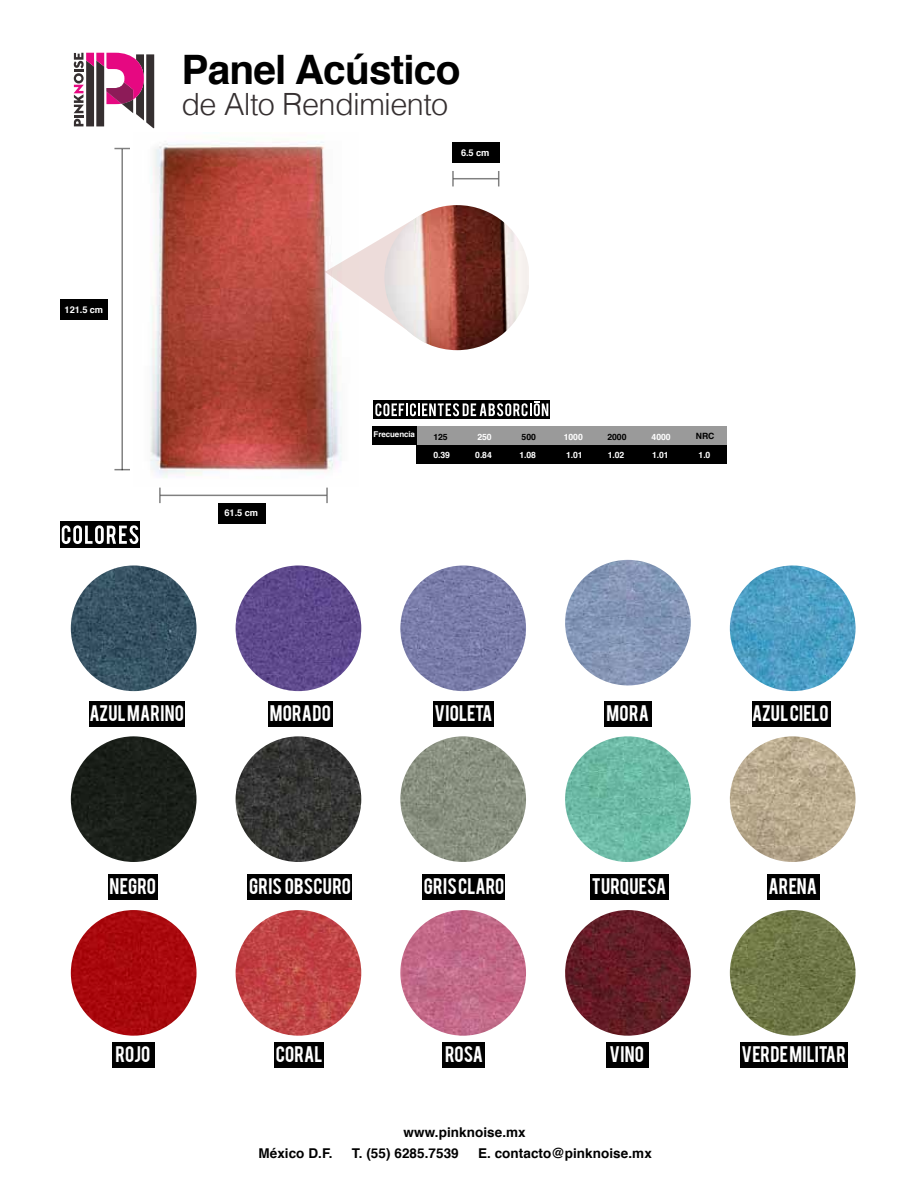
<style>
.page{position:relative;width:920px;height:1188px;background:#fff}
.page>*{position:absolute;margin:0;border:0;box-sizing:border-box;transform-origin:0 0}
.t1{font:700 40.65px "Helvetica";letter-spacing:-.02em;color:#000}
.t2{font:300 30.6px "Helvetica";letter-spacing:-.02em;color:#352f30}
.t3{font:17.7px "Bebas";letter-spacing:.01em;color:#fff}
.t4{font:17.7px "Bebas";letter-spacing:-.01em;color:#fff}
.t5{font:700 13.5px "Helvetica";letter-spacing:.005em;color:#000}
.t6{font:700 9.3px "Helvetica";letter-spacing:-.01em;color:#fff}
.t7{font:700 8.7px "Helvetica";letter-spacing:-.01em;color:#fff}
.t8{font:700 8.7px "Helvetica";letter-spacing:-.01em;color:#000}
.t9{font:700 7.95px "Helvetica";letter-spacing:-.01em;color:#fff}
</style>
<div class="page">
<img style="left:565px;top:736px;width:125px;height:126px;border-radius:63px">
<div style="left:416px;top:426px;width:310px;height:19px;background:#9a9a9a"></div>
<div style="left:416px;top:445px;width:310px;height:19px;background:#000"></div>
<div style="left:452px;top:142px;width:47px;height:21px;background:#000"></div>
<div style="left:61px;top:299px;width:47px;height:20px;background:#000"></div>
<div style="left:218px;top:503px;width:48px;height:20px;background:#000"></div>
<svg style="left:74px;top:53px;width:80px;height:76px"></svg>
<div style="left:60px;top:522px;width:80px;height:26px;background:#000"></div>
<svg style="left:62px;top:525px;width:76px;height:19px"></svg>
<img style="left:150px;top:142px;width:192px;height:336px">
<svg style="left:325px;top:210px;width:59px;height:133px"></svg>
<img style="left:384px;top:205px;width:145px;height:145px">
<hr style="left:121px;top:149px;width:2px;height:321px;background:#000">
<svg style="left:114px;top:469px;width:16px;height:1px"></svg>
<svg style="left:114px;top:148px;width:16px;height:1px"></svg>
<hr style="left:160px;top:495px;width:166px;height:1px;background:#000">
<svg style="left:159px;top:488px;width:2px;height:15px"></svg>
<svg style="left:326px;top:488px;width:2px;height:15px"></svg>
<hr style="left:453px;top:178px;width:45px;height:1px;background:#000">
<svg style="left:452px;top:171px;width:1px;height:15px"></svg>
<svg style="left:498px;top:171px;width:1px;height:15px"></svg>
<div style="left:372px;top:426px;width:44px;height:19px;background:#000"></div>
<svg style="left:373px;top:400px;width:177px;height:18px"></svg>
<img style="left:235px;top:736px;width:126px;height:126px;border-radius:63px">
<img style="left:235px;top:910px;width:126px;height:126px">
<img style="left:235px;top:565px;width:126px;height:126px;border-radius:63px">
<div style="left:268px;top:701px;width:64px;height:26px;background:#000"></div>
<div style="left:248px;top:874px;width:104px;height:26px;background:#000"></div>
<div style="left:274px;top:1042px;width:50px;height:26px;background:#000"></div>
<img style="left:400px;top:736px;width:126px;height:126px;border-radius:63px">
<img style="left:400px;top:910px;width:126px;height:126px;border-radius:63px">
<img style="left:400px;top:565px;width:126px;height:126px;border-radius:63px">
<div style="left:433px;top:701px;width:61px;height:26px;background:#000"></div>
<div style="left:422px;top:874px;width:82px;height:26px;background:#000"></div>
<div style="left:442px;top:1042px;width:42px;height:26px;background:#000"></div>
<img style="left:565px;top:910px;width:125px;height:126px;border-radius:63px">
<img style="left:565px;top:560px;width:125px;height:125px;border-radius:63px">
<div style="left:604px;top:701px;width:47px;height:26px;background:#000"></div>
<div style="left:590px;top:874px;width:78px;height:26px;background:#000"></div>
<div style="left:606px;top:1042px;width:43px;height:26px;background:#000"></div>
<img style="left:729px;top:736px;width:126px;height:126px;border-radius:63px">
<img style="left:729px;top:910px;width:126px;height:126px;border-radius:63px">
<img style="left:729px;top:565px;width:126px;height:126px;border-radius:63px">
<div style="left:752px;top:701px;width:78px;height:26px;background:#000"></div>
<div style="left:767px;top:874px;width:52px;height:26px;background:#000"></div>
<div style="left:740px;top:1042px;width:107px;height:26px;background:#000"></div>
<div style="left:89px;top:701px;width:95px;height:26px;background:#000"></div>
<div style="left:71px;top:736px;width:125px;height:126px;background:#1a1f19;border-radius:63px"></div>
<img style="left:71px;top:910px;width:125px;height:126px;border-radius:63px">
<img style="left:71px;top:565px;width:125px;height:126px;border-radius:63px">
<div style="left:108px;top:874px;width:50px;height:26px;background:#000"></div>
<div style="left:112px;top:1042px;width:43px;height:26px;background:#000"></div>
<svg style="left:375px;top:401px;width:173px;height:15px"></svg>
<p class="t6" style="left:65px;top:302px;width:40px">121.5 cm</p>
<h1 class="t1" style="left:181px;top:37px;width:280px">Panel Acústico</h1>
<h2 class="t2" style="left:181px;top:79px;width:268px">de Alto Rendimiento</h2>
<p class="t6" style="left:461px;top:145px;width:30px">6.5 cm</p>
<p class="t6" style="left:224px;top:506px;width:35px">61.5 cm</p>
<p class="t9" style="left:373px;top:428px;width:43px">Frecuencia</p>
<p class="t8" style="left:433px;top:430px;width:16px">125</p>
<p class="t7" style="left:477px;top:430px;width:16px">250</p>
<p class="t8" style="left:521px;top:430px;width:16px">500</p>
<p class="t7" style="left:564px;top:430px;width:20px">1000</p>
<p class="t8" style="left:607px;top:430px;width:20px">2000</p>
<p class="t7" style="left:651px;top:430px;width:20px">4000</p>
<p class="t7" style="left:433px;top:448px;width:18px">0.39</p>
<p class="t7" style="left:475px;top:448px;width:18px">0.84</p>
<p class="t7" style="left:519px;top:448px;width:18px">1.08</p>
<p class="t7" style="left:566px;top:448px;width:18px">1.01</p>
<p class="t7" style="left:608px;top:448px;width:18px">1.02</p>
<p class="t7" style="left:652px;top:448px;width:18px">1.01</p>
<p class="t7" style="left:698px;top:448px;width:13px">1.0</p>
<p class="t8" style="left:696px;top:429px;width:20px">NRC</p>
<p class="t3" style="left:90px;top:701px;width:96px">AZUL MARINO</p>
<p class="t3" style="left:270px;top:701px;width:63px">MORADO</p>
<p class="t3" style="left:434px;top:701px;width:59px">VIOLETA</p>
<p class="t3" style="left:606px;top:701px;width:44px">MORA</p>
<p class="t3" style="left:752px;top:701px;width:78px">AZUL CIELO</p>
<p class="t3" style="left:110px;top:873px;width:48px">NEGRO</p>
<p class="t3" style="left:249px;top:873px;width:103px">GRIS OBSCURO</p>
<p class="t3" style="left:424px;top:873px;width:82px">GRIS CLARO</p>
<p class="t4" style="left:592px;top:873px;width:76px">TURQUESA</p>
<p class="t3" style="left:768px;top:873px;width:50px">ARENA</p>
<p class="t3" style="left:116px;top:1042px;width:36px">ROJO</p>
<p class="t3" style="left:276px;top:1042px;width:48px">CORAL</p>
<p class="t3" style="left:445px;top:1042px;width:40px">ROSA</p>
<p class="t3" style="left:609px;top:1042px;width:36px">VINO</p>
<p class="t3" style="left:741px;top:1042px;width:106px">VERDE MILITAR</p>
<p class="t5" style="left:403px;top:1121px;width:124px">www.pinknoise.mx</p>
<p class="t5" style="left:258px;top:1142px;width:76px">México D.F.</p>
<p class="t5" style="left:352px;top:1142px;width:108px">T. (55) 6285.7539</p>
<p class="t5" style="left:478px;top:1142px;width:175px">E. contacto@pinknoise.mx</p>
</div>
